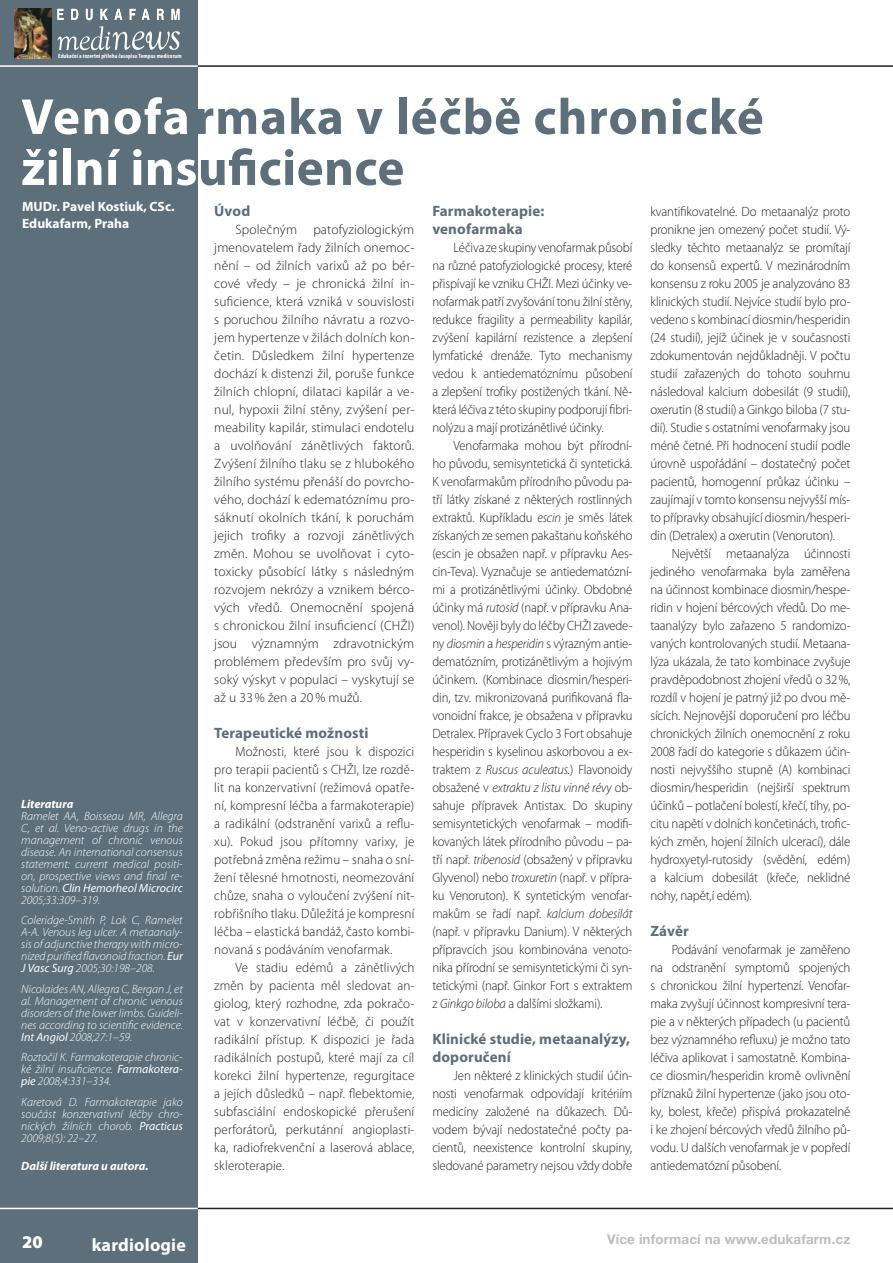
<style>
.page{position:relative;width:893px;height:1263px;background:#fff}
.page>*{position:absolute;margin:0;border:0;box-sizing:border-box;transform-origin:0 0}
.t1{font:700 51px/51px "Myriad Pro";letter-spacing:.02em;color:#5c6f7a}
.t2{font:700 18px "Myriad Pro";letter-spacing:.01em;color:#fff}
.t3{font:900 18px "Myriad Pro";color:#fff}
.t4{font:700 15px/18px "Myriad Pro";letter-spacing:.01em;color:#5c6f7a}
.t5{font:300 13.5px/18px "Myriad Pro";letter-spacing:-.01em;color:#231f20;text-align:justify;scale:.95 1}
.t6{font:300 13.5px/18px "Myriad Pro";letter-spacing:-.01em;color:#231f20;text-align:justify;scale:.94 1}
.t7{font:300 13.5px/18px "Myriad Pro";letter-spacing:-.01em;color:#231f20;text-align:justify}
.t8{font:300 13.5px/18px "Myriad Pro";letter-spacing:-.01em;color:#231f20;text-align:justify;scale:.96 1}
.t9{font:700 13.5px/16.2px "Myriad Pro";color:#fff}
.t10{font:700 13.5px "Helvetica Neue CE";letter-spacing:.01em;color:#bbbdc0}
.t11{font:italic 300 12px/12px "Myriad Pro";color:#fff;text-align:justify}
.t12{font:italic 700 12px "Myriad Pro";color:#fff}
.t13{font:700 condensed 6.15px "Myriad Pro";letter-spacing:.01em;color:#fff}
.s1{color:#fff}
.s2{font-weight:400}
.s3{font-style:italic}
</style>
<div class="page">
<div style="left:0;top:0;width:198px;height:1263px;background:#5c6f7a"></div>
<img style="left:15px;top:9px;width:37px;height:49px">
<svg style="left:57px;top:9px;width:7px;height:11px"></svg>
<svg style="left:71px;top:9px;width:7px;height:11px"></svg>
<svg style="left:86px;top:9px;width:7px;height:11px"></svg>
<svg style="left:101px;top:9px;width:7px;height:11px"></svg>
<svg style="left:114px;top:9px;width:8px;height:11px"></svg>
<svg style="left:130px;top:9px;width:6px;height:11px"></svg>
<svg style="left:142px;top:9px;width:8px;height:11px"></svg>
<svg style="left:157px;top:9px;width:7px;height:11px"></svg>
<svg style="left:172px;top:9px;width:8px;height:11px"></svg>
<svg style="left:58px;top:26px;width:122px;height:24px"></svg>
<hr style="left:0;top:65px;width:893px;height:2px;background:#fff">
<hr style="left:198px;top:65px;width:695px;height:2px;background:#231f20">
<hr style="left:0;top:1208px;width:893px;height:1px;background:#fff">
<hr style="left:198px;top:1208px;width:695px;height:1px;background:#231f20">
<p class="t13" style="left:58px;top:52px;width:125px">Edukační a inzertní příloha časopisu Tempus medicorum</p>
<h1 class="t1" style="left:21px;top:96px;width:744px"><span class="s1">Venofa</span>rmaka v léčbě chronické <span class="s1">žilní ins</span>uficience</h1>
<p class="t9" style="left:22px;top:200px;width:154px">MUDr. Pavel Kostiuk, CSc.<br>Edukafarm, Praha</p>
<p class="t12" style="left:21px;top:799px;width:54px">Literatura</p>
<p class="t11" style="left:21px;top:811px;width:163px">Ramelet AA, Boisseau MR, Allegra C, et al. Veno-active drugs in the management of chronic venous disease. An international consensus statement: current medical positi&shy;on, prospective views and final re&shy;solution. <span class="s2">Clin Hemorheol Microcirc </span>2005;33:309–319.</p>
<p class="t11" style="left:21px;top:915px;width:163px">Coleridge-Smith P, Lok C, Ramelet A-A. Venous leg ulcer. A metaanaly&shy;sis of adjunctive therapy with micro&shy;nized purified flavonoid fraction. <span class="s2">Eur J Vasc Surg</span> 2005;30:198–208.</p>
<p class="t11" style="left:21px;top:984px;width:163px">Nicolaides AN, Allegra C, Bergan J, et al. Management of chronic venous disorders of the lower limbs. Guideli&shy;nes according to scientific evidence.<br><span class="s2">Int Angiol</span> 2008;27:1–59.</p>
<p class="t11" style="left:21px;top:1052px;width:163px">Roztočil K. Farmakoterapie chronic&shy;ké žilní insuficience. <span class="s2">Farmakotera&shy;pie</span> 2008;4:331–334.</p>
<p class="t11" style="left:21px;top:1097px;width:163px">Karetová D. Farmakoterapie jako součást konzervativní léčby chro&shy;nických žilních chorob. <span class="s2">Practicus </span>2009;8(5): 22–27.</p>
<p class="t12" style="left:21px;top:1161px;width:129px">Další literatura u autora.</p>
<p class="t4" style="left:214px;top:203px;width:37px">Úvod</p>
<p class="t7" style="left:214px;top:222px;width:202px;text-indent:21px">Společným patofyziologickým jmenovatelem řady žilních onemoc&shy;nění – od žilních varixů až po bér&shy;cové vředy – je chronická žilní in&shy;suficience, která vzniká v souvislosti s poruchou žilního návratu a rozvo&shy;jem hypertenze v žilách dolních kon&shy;četin. Důsledkem žilní hypertenze dochází k distenzi žil, poruše funkce žilních chlopní, dilataci kapilár a ve&shy;nul, hypoxii žilní stěny, zvýšení per&shy;meability kapilár, stimulaci endotelu a uvolňování zánětlivých faktorů.<br>Zvýšení žilního tlaku se z hlubokého žilního systému přenáší do povrcho&shy;vého, dochází k edematóznímu pro&shy;sáknutí okolních tkání, k poruchám jejich trofiky a rozvoji zánětlivých změn. Mohou se uvolňovat i cyto&shy;toxicky působící látky s následným rozvojem nekrózy a vznikem bérco&shy;vých vředů. Onemocnění spojená s chronickou žilní insuficiencí (CHŽI) jsou významným zdravotnickým problémem především pro svůj vy&shy;soký výskyt v populaci – vyskytují se až u 33 % žen a 20 % mužů.</p>
<p class="t4" style="left:214px;top:725px;width:156px">Terapeutické možnosti</p>
<p class="t8" style="left:214px;top:744px;width:210px;text-indent:21px">Možnosti, které jsou k dispozici pro terapii pacientů s CHŽI, lze rozdě&shy;lit na konzervativní (režimová opatře&shy;ní, kompresní léčba a farmakoterapie) a radikální (odstranění varixů a reflu&shy;xu). Pokud jsou přítomny varixy, je potřebná změna režimu – snaha o sní&shy;žení tělesné hmotnosti, neomezování chůze, snaha o vyloučení zvýšení nit&shy;robřišního tlaku. Důležitá je kompresní léčba – elastická bandáž, často kombi&shy;novaná s podáváním venofarmak.</p>
<p class="t8" style="left:214px;top:960px;width:210px;text-indent:21px">Ve stadiu edémů a zánětlivých změn by pacienta měl sledovat an&shy;giolog, který rozhodne, zda pokračo&shy;vat v konzervativní léčbě, či použít radikální přístup. K dispozici je řada radikálních postupů, které mají za cíl korekci žilní hypertenze, regurgitace a jejích důsledků – např. flebektomie, subfasciální endoskopické přerušení perforátorů, perkutánní angioplasti&shy;ka, radiofrekvenční a laserová ablace, skleroterapie.</p>
<p class="t4" style="left:432px;top:203px;width:114px">Farmakoterapie: venofarmaka</p>
<p class="t6" style="left:432px;top:240px;width:214px;text-indent:21px">Léčiva ze skupiny venofarmak působí na různé patofyziologické procesy, které přispívají ke vzniku CHŽI. Mezi účinky ve&shy;nofarmak patří zvyšování tonu žilní stěny, redukce fragility a permeability kapilár, zvýšení kapilární rezistence a zlepšení lymfatické drenáže. Tyto mechanismy vedou k antiedematóznímu působení a zlepšení trofiky postižených tkání. Ně&shy;která léčiva z této skupiny podporují fibri&shy;nolýzu a mají protizánětlivé účinky.</p>
<p class="t6" style="left:432px;top:438px;width:214px;text-indent:21px">Venofarmaka mohou být přírodní&shy;ho původu, semisyntetická či syntetická.<br>K venofarmakům přírodního původu pa&shy;tří látky získané z některých rostlinných extraktů. Kupříkladu <span class="s3">escin</span> je směs látek získaných ze semen pakaštanu koňského (escin je obsažen např. v přípravku Aes&shy;cin-Teva). Vyznačuje se antiedematózní&shy;mi a protizánětlivými účinky. Obdobné účinky má <span class="s3">rutosid</span> (např. v přípravku Ana&shy;venol). Nověji byly do léčby CHŽI zavede&shy;ny <span class="s3">diosmin</span> a <span class="s3">hesperidin</span> s výrazným antie&shy;dematózním, protizánětlivým a hojivým účinkem. (Kombinace diosmin/hesperi&shy;din, tzv. mikronizovaná purifikovaná fla&shy;vonoidní frakce, je obsažena v přípravku Detralex. Přípravek Cyclo 3 Fort obsahuje hesperidin s kyselinou askorbovou a ex&shy;traktem z <span class="s3">Ruscus aculeatus.</span>) Flavonoidy obsažené v <span class="s3">extraktu z listu vinné révy</span> ob&shy;sahuje přípravek Antistax. Do skupiny semisyntetických venofarmak – modifi&shy;kovaných látek přírodního původu – pa&shy;tří např. <span class="s3">tribenosid</span> (obsažený v přípravku Glyvenol) nebo <span class="s3">troxuretin</span> (např. v přípra&shy;ku Venoruton). K syntetickým venofar&shy;makům se řadí např. <span class="s3">kalcium dobesilát </span>(např. v přípravku Danium). V některých přípravcích jsou kombinována venoto&shy;nika přírodní se semisyntetickými či syn&shy;tetickými (např. Ginkor Fort s extraktem z <span class="s3">Ginkgo biloba</span> a dalšími složkami).</p>
<p class="t4" style="left:432px;top:1031px;width:199px">Klinické studie, metaanalýzy, doporučení</p>
<p class="t5" style="left:432px;top:1068px;width:212px;text-indent:21px">Jen některé z klinických studií účin&shy;nosti venofarmak odpovídají kritériím medicíny založené na důkazech. Dů&shy;vodem bývají nedostatečné počty pa&shy;cientů, neexistence kon trolní skupiny, sledované parametry nejsou vždy dobře</p>
<p class="t5" style="left:650px;top:204px;width:212px">kvantifikovatelné. Do metaanalýz proto pronikne jen omezený počet studií. Vý&shy;sledky těchto metaanalýz se promítají do konsensů expertů. V mezinárodním konsensu z roku 2005 je analyzováno 83 klinických studií. Nejvíce studií bylo pro&shy;vedeno s kombinací diosmin/hesperidin (24 studií), jejíž účinek je v současnosti zdokumentován nejdůkladněji. V počtu studií zařazených do tohoto souhrnu následoval kalcium dobesilát (9 studií), oxerutin (8 studií) a Ginkgo biloba (7 stu&shy;dií). Studie s ostatními venofarmaky jsou méně četné. Při hodnocení studií podle úrovně uspořádání – dostatečný počet pacientů, homogenní průkaz účinku – zaujímají v tomto konsensu nejvyšší mís&shy;to přípravky obsahující diosmin/hesperi&shy;din (Detralex) a oxerutin (Venoruton).</p>
<p class="t5" style="left:650px;top:546px;width:212px;text-indent:21px">Největší metaanalýza účinnosti jediného venofarmaka byla zaměřena na účinnost kombinace diosmin/hespe&shy;ridin v hojení bércových vředů. Do me&shy;taanalýzy bylo zařazeno 5 randomizo&shy;vaných kontrolovaných studií. Metaana&shy;lýza ukázala, že tato kombinace zvyšuje pravděpodobnost zhojení vředů o 32 %, rozdíl v hojení je patrný již po dvou mě&shy;sících. Nejnovější doporučení pro léčbu chronických žilních onemocnění z roku 2008 řadí do kategorie s důkazem účin&shy;nosti nejvyššího stupně (A) kombinaci diosmin/hesperidin (nejširší spektrum účinků – potlačení bolestí, křečí, tíhy, po&shy;citu napětí v dolních končetinách, trofic&shy;kých změn, hojení žilních ulcerací), dále hydroxyetyl-rutosidy (svědění, edém) a kalcium dobesilát (křeče, neklidné nohy, napět,í edém).</p>
<p class="t4" style="left:650px;top:923px;width:40px">Závěr</p>
<p class="t5" style="left:650px;top:942px;width:212px;text-indent:21px">Podávání venofarmak je zaměřeno na odstranění symptomů spojených s chronickou žilní hypertenzí. Venofar&shy;maka zvyšují účinnost kompresivní tera&shy;pie a v některých případech (u pacientů bez významného refluxu) je možno tato léčiva aplikovat i samostatně. Kombina&shy;ce diosmin/hesperidin kromě ovlivnění příznaků žilní hypertenze (jako jsou oto&shy;ky, bolest, křeče) přispívá prokazatelně i ke zhojení bércových vředů žilního pů&shy;vodu. U dalších venofarmak je v popředí antiedematózní působení.</p>
<h2 class="t3" style="left:22px;top:1236px;width:22px">20</h2>
<h2 class="t2" style="left:92px;top:1238px;width:96px">kardiologie</h2>
<p class="t10" style="left:607px;top:1234px;width:245px">Více informací na www.edukafarm.cz</p>
</div>
